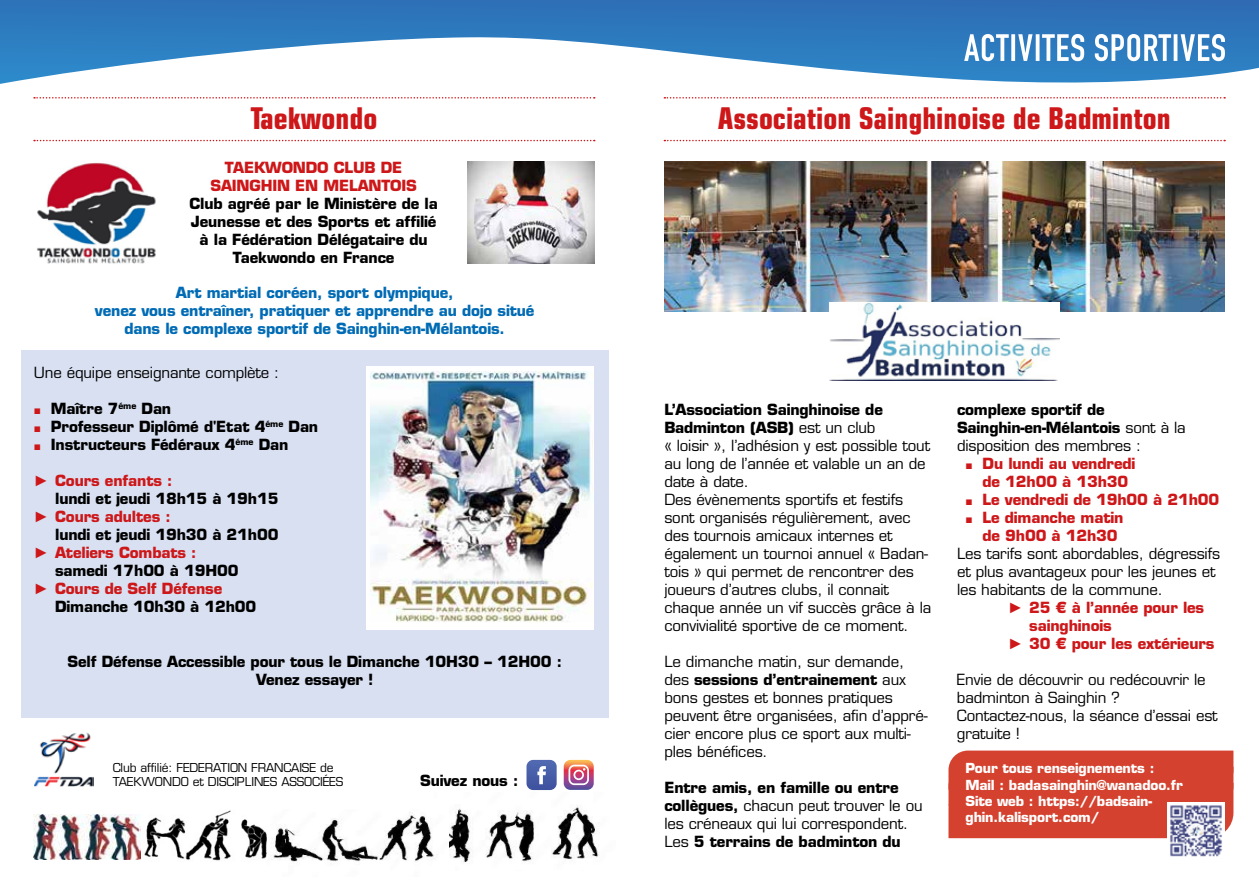
<style>
.page{position:relative;width:1259px;height:893px;background:#fff}
.page>*{position:absolute;margin:0;border:0;box-sizing:border-box;transform-origin:0 0}
.t1{font:700 condensed 30px "Eurostile LT Std";color:#cd1719}
.t2{font:15px/18px "Eurostile LT Std";letter-spacing:-.01em;color:#000}
.t3{font:700 15px/18px "Eurostile LT Std";letter-spacing:-.01em;color:#000;text-align:center}
.t4{font:700 15px/18px "Eurostile LT Std";letter-spacing:-.01em;color:#cd1719}
.t5{font:700 15px/18px "Eurostile LT Std";letter-spacing:-.01em;color:#006bb4;text-align:center}
.t6{font:700 13.5px/16.2px "Eurostile LT Std";letter-spacing:-.01em;color:#fff}
.t7{font:12px/14.4px "Eurostile LT Std";letter-spacing:-.01em;color:#000}
.s1{font-family:"Arial";font-weight:900;font-size:12px;color:#cd1719}
.s2{font-family:"Arial";font-weight:900}
.s3{font-weight:700}
.s4{font-weight:400}
.s5{font-family:"Arial";font-weight:900;font-size:12px}
</style>
<div class="page">
<svg style="left:0;top:0;width:1259px;height:84px"></svg>
<svg style="left:964px;top:34px;width:261px;height:27px"></svg>
<div style="left:21px;top:350px;width:587px;height:368px;background:#d8e0f1"></div>
<svg style="left:34px;top:140px;width:561px;height:1px"></svg>
<svg style="left:34px;top:97px;width:561px;height:2px"></svg>
<img style="left:37px;top:162px;width:119px;height:102px">
<img style="left:467px;top:162px;width:128px;height:101px">
<div style="left:366px;top:367px;width:228px;height:263px;background:#fff"></div>
<img style="left:370px;top:371px;width:223px;height:251px">
<img style="left:34px;top:732px;width:59px;height:54px">
<svg style="left:526px;top:760px;width:30px;height:30px"></svg>
<svg style="left:564px;top:760px;width:30px;height:30px"></svg>
<img style="left:34px;top:814px;width:107px;height:45px">
<img style="left:144px;top:810px;width:123px;height:51px">
<img style="left:449px;top:806px;width:150px;height:56px">
<img style="left:271px;top:812px;width:167px;height:50px">
<svg style="left:664px;top:140px;width:561px;height:1px"></svg>
<svg style="left:664px;top:97px;width:561px;height:2px"></svg>
<img style="left:664px;top:162px;width:560px;height:150px">
<div style="left:948px;top:751px;width:285px;height:87px;background:#d4422f"></div>
<img style="left:829px;top:303px;width:230px;height:78px">
<img style="left:1168px;top:803px;width:56px;height:54px">
<h1 class="t1" style="left:250px;top:100px;width:128px">Taekwondo</h1>
<p class="t4" style="left:210px;top:158px;width:208px;text-align:center">TAEKWONDO CLUB DE<br>SAINGHIN EN MELANTOIS</p>
<p class="t3" style="left:189px;top:194px;width:250px">Club agréé par le Ministère de la<br>Jeunesse et des Sports et affilié à la Fédération Délégataire du<br>Taekwondo en France</p>
<p class="t5" style="left:95px;top:284px;width:441px">Art martial coréen, sport olympique,<br>venez vous entraîner, pratiquer et apprendre au dojo situé dans le complexe sportif de Sainghin-en-Mélantois.</p>
<p class="t2" style="left:34px;top:364px;width:247px">Une équipe enseignante complète :</p>
<p class="t3" style="left:34px;top:399px;width:139px"><span class="s1">■</span> Maître 7<sup>éme</sup> Dan</p>
<p class="t3" style="left:34px;top:417px;width:286px"><span class="s1">■</span> Professeur Diplômé d'Etat 4<sup>éme</sup> Dan</p>
<p class="t3" style="left:34px;top:435px;width:256px"><span class="s1">■</span> Instructeurs Fédéraux 4<sup>éme</sup> Dan</p>
<p class="t4" style="left:34px;top:471px;width:140px"><span class="s2">►</span> Cours enfants :</p>
<p class="t3" style="left:55px;top:489px;width:225px">lundi et jeudi 18h15 à 19h15</p>
<p class="t4" style="left:34px;top:507px;width:139px"><span class="s2">►</span> Cours adultes :</p>
<p class="t3" style="left:55px;top:525px;width:225px">lundi et jeudi 19h30 à 21h00</p>
<p class="t4" style="left:34px;top:543px;width:164px"><span class="s2">►</span> Ateliers Combats :</p>
<p class="t3" style="left:55px;top:561px;width:185px">samedi 17h00 à 19H00</p>
<p class="t4" style="left:34px;top:579px;width:190px"><span class="s2">►</span> Cours de Self Défense</p>
<p class="t3" style="left:55px;top:597px;width:203px">Dimanche 10h30 à 12h00</p>
<p class="t3" style="left:67px;top:653px;width:496px">Self Défense Accessible pour tous le Dimanche 10H30 – 12H00 :<br>Venez essayer !</p>
<p class="t7" style="left:113px;top:760px;width:232px">Club affilié: FEDERATION FRANCAISE de<br>TAEKWONDO et DISCIPLINES ASSOCIÉES</p>
<p class="t3" style="left:420px;top:771px;width:100px">Suivez nous :</p>
<h1 class="t1" style="left:718px;top:100px;width:454px">Association Sainghinoise de Badminton</h1>
<p class="t2" style="left:664px;top:401px;width:268px"><span class="s3">L’Association Sainghinoise de Badminton (ASB)</span> est un club<br>« loisir », l’adhésion y est possible tout au long de l’année et valable un an de date à date.<br>Des évènements sportifs et festifs sont organisés régulièrement, avec des tournois amicaux internes et également un tournoi annuel « Badan&shy;tois » qui permet de rencontrer des joueurs d’autres clubs, il connait chaque année un vif succès grâce à la convivialité sportive de ce moment.</p>
<p class="t2" style="left:664px;top:653px;width:265px">Le dimanche matin, sur demande, des <span class="s3">sessions d’entrainement</span> aux bons gestes et bonnes pratiques peuvent être organisées, afin d’appré&shy;cier encore plus ce sport aux multi&shy;ples bénéfices.</p>
<p class="t3" style="left:664px;top:779px;width:260px;text-align:left">Entre amis, en famille ou entre collègues, <span class="s4">chacun peut trouver le ou les créneaux qui lui correspondent.<br>Les</span> 5 terrains de badminton du</p>
<p class="t3" style="left:957px;top:401px;width:230px;text-align:left">complexe sportif de<br>Sainghin-en-Mélantois <span class="s4">sont à la disposition des membres :</span></p>
<p class="t4" style="left:982px;top:455px;width:154px;text-indent:-17px"><span class="s5">■</span> Du lundi au vendredi de 12h00 à 13h30</p>
<p class="t4" style="left:965px;top:491px;width:255px"><span class="s5">■</span> Le vendredi de 19h00 à 21h00</p>
<p class="t4" style="left:982px;top:509px;width:142px;text-indent:-17px"><span class="s5">■</span> Le dimanche matin de 9h00 à 12h30</p>
<p class="t2" style="left:957px;top:545px;width:265px">Les tarifs sont abordables, dégressifs et plus avantageux pour les jeunes et les habitants de la commune.</p>
<p class="t4" style="left:1008px;top:599px;width:198px"><span class="s2">►</span> 25 € à l’année pour les</p>
<p class="t4" style="left:1029px;top:617px;width:84px">sainghinois</p>
<p class="t4" style="left:1008px;top:635px;width:208px"><span class="s2">►</span> 30 € pour les extérieurs</p>
<p class="t2" style="left:957px;top:671px;width:262px">Envie de découvrir ou redécouvrir le badminton à Sainghin ?<br>Contactez-nous, la séance d’essai est gratuite !</p>
<p class="t6" style="left:965px;top:760px;width:219px">Pour tous renseignements :<br>Mail : badasainghin@wanadoo.fr<br>Site web : https://badsain&shy;ghin.kalisport.com/</p>
</div>
